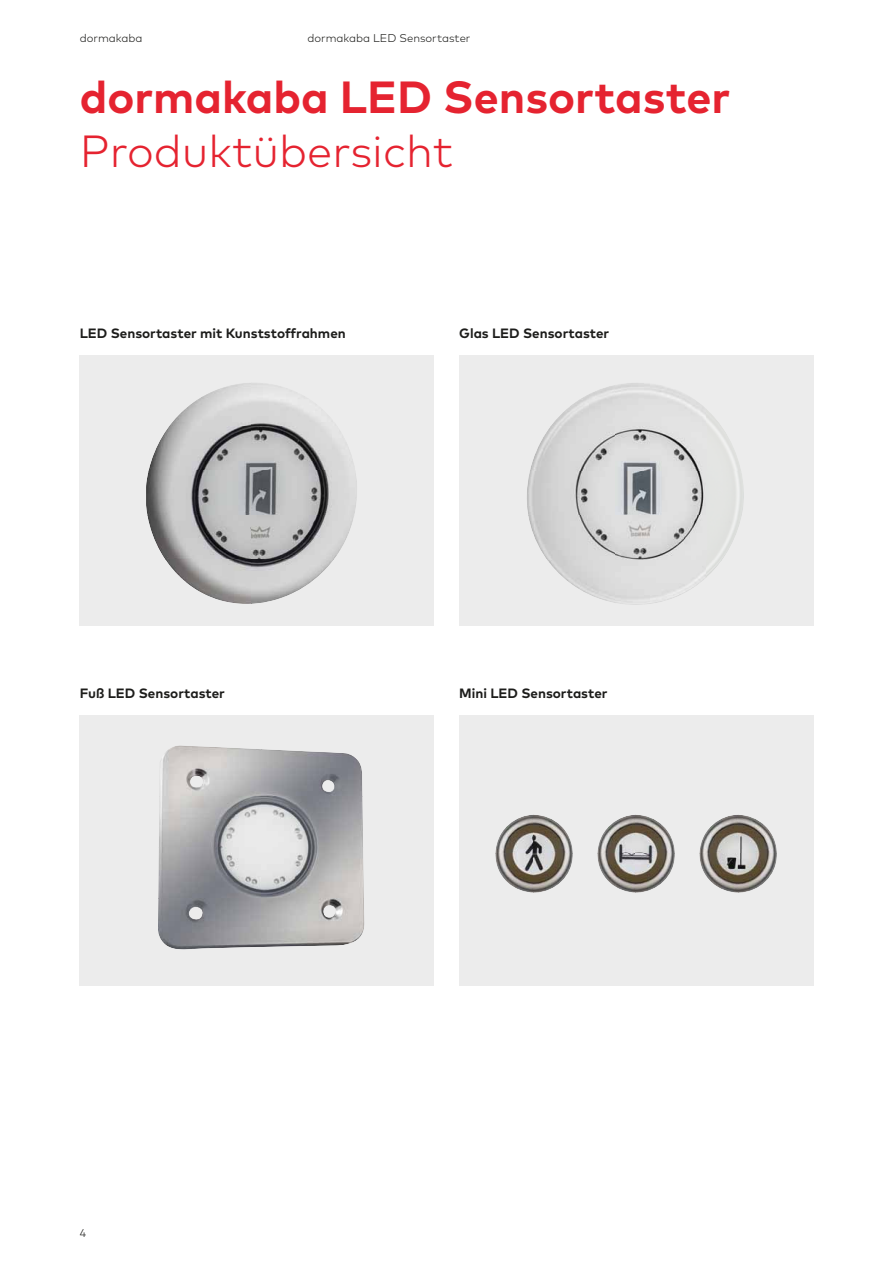
<style>
.page{position:relative;width:893px;height:1263px;background:#fff}
.page>*{position:absolute;margin:0;border:0;box-sizing:border-box;transform-origin:0 0}
.t1{font:700 45px "Mark Pro";color:#e52330}
.t2{font:300 45px "Mark Pro";color:#e52330}
.t3{font:700 13.5px "Mark Pro";color:#1d1d1b}
.t4{font:300 11.25px "Mark Pro";color:#1d1d1b}
</style>
<div class="page">
<div style="left:80px;top:356px;width:354px;height:270px;background:#ececec"></div>
<div style="left:80px;top:716px;width:354px;height:270px;background:#ececec"></div>
<div style="left:459px;top:356px;width:354px;height:270px;background:#ececec"></div>
<div style="left:459px;top:716px;width:354px;height:270px;background:#ececec"></div>
<img style="left:169px;top:383px;width:167px;height:43px">
<img style="left:146px;top:426px;width:211px;height:133px">
<img style="left:165px;top:559px;width:169px;height:45px">
<img style="left:550px;top:385px;width:65px;height:42px">
<img style="left:527px;top:427px;width:179px;height:133px">
<img style="left:547px;top:560px;width:159px;height:45px">
<img style="left:158px;top:745px;width:206px;height:204px">
<img style="left:495px;top:815px;width:78px;height:78px">
<img style="left:597px;top:815px;width:78px;height:78px">
<img style="left:699px;top:815px;width:78px;height:78px">
<p class="t4" style="left:80px;top:34px;width:64px">dormakaba</p>
<p class="t4" style="left:307px;top:34px;width:165px">dormakaba LED Sensortaster</p>
<h1 class="t1" style="left:80px;top:80px;width:652px">dormakaba LED Sensortaster</h1>
<h1 class="t2" style="left:80px;top:134px;width:375px">Produktübersicht</h1>
<p class="t3" style="left:80px;top:328px;width:268px">LED Sensortaster mit Kunststoffrahmen</p>
<p class="t3" style="left:459px;top:328px;width:152px">Glas LED Sensortaster</p>
<p class="t3" style="left:80px;top:688px;width:147px">Fuß LED Sensortaster</p>
<p class="t3" style="left:459px;top:688px;width:150px">Mini LED Sensortaster</p>
<p class="t4" style="left:80px;top:1229px;width:8px">4</p>
</div>
